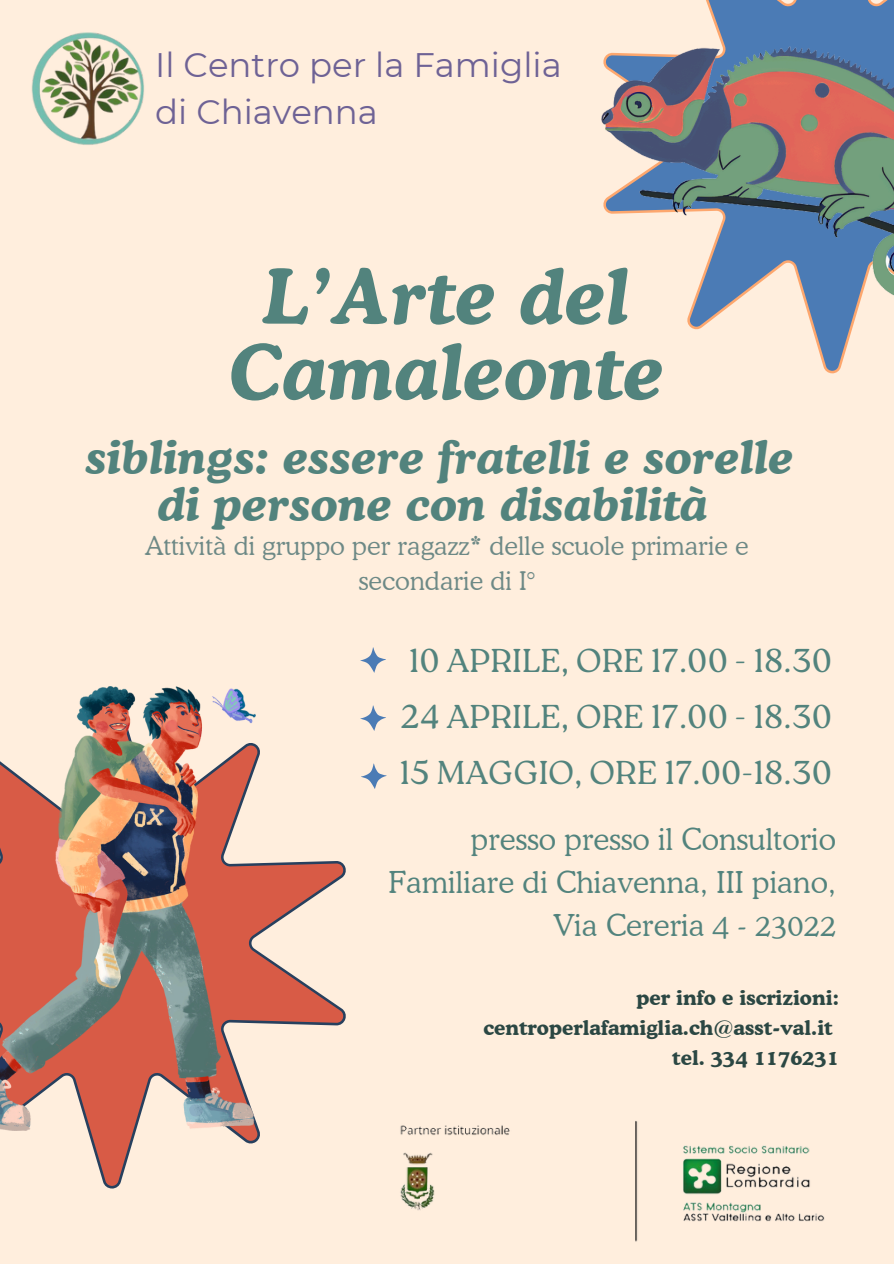
<style>
.page{position:relative;width:894px;height:1264px;background:#fff}
.page>*{position:absolute;margin:0;border:0;box-sizing:border-box;transform-origin:0 0}
.t1{font:italic 700 75.45px/75.4px "Cooper BT";letter-spacing:.005em;color:#52837d;text-align:center}
.t2{font:italic 700 46.5px/46.2px "Cooper BT";letter-spacing:.005em;color:#52837d;text-align:center}
.t3{font:33.9px/47.2px "Montserrat";color:#6e6295}
.t4{font:300 33px/56.2px "Roca Two";letter-spacing:.005em;color:#52837d;text-align:justify}
.t5{font:300 30px/42.8px "Cooper BT";letter-spacing:.005em;color:#52837d;text-align:right}
.t6{font:300 25.65px/35px "Cooper BT";letter-spacing:.005em;color:#6d8986;text-align:center}
.t7{font:700 20.4px/30.5px "Cooper BT";letter-spacing:.005em;color:#2b4743}
</style>
<div class="page">
<div style="left:0;top:0;width:893px;height:1263px;background:#fed"></div>
<svg style="left:7px;top:744px;width:339px;height:444px"></svg>
<svg style="left:687px;top:0;width:206px;height:373px"></svg>
<img style="left:601px;top:47px;width:292px;height:253px">
<img style="left:0;top:686px;width:256px;height:444px">
<img style="left:31px;top:32px;width:113px;height:113px">
<svg style="left:360px;top:647px;width:26px;height:25px"></svg>
<svg style="left:360px;top:705px;width:26px;height:25px"></svg>
<svg style="left:361px;top:763px;width:25px;height:26px"></svg>
<img style="left:345px;top:1081px;width:480px;height:161px">
<h2 class="t3" style="left:155px;top:41px;width:408px">Il Centro per la Famiglia di Chiavenna</h2>
<p class="t1" style="left:229px;top:258px;width:436px">L’Arte del<br>Camaleonte</p>
<p class="t2" style="left:86px;top:434px;width:709px">siblings: essere fratelli e sorelle di persone con disabilità</p>
<p class="t6" style="left:145px;top:528px;width:605px">Attività di gruppo per ragazz* delle scuole primarie e secondarie di I°</p>
<h4 class="t4" style="left:399px;top:632px;width:434px">10 APRILE, ORE 17.00 - 18.30<br>24 APRILE, ORE 17.00 - 18.30<br>15 MAGGIO, ORE 17.00-18.30</h4>
<h1 class="t5" style="left:388px;top:818px;width:449px">presso presso il Consultorio<br>Familiare di Chiavenna, III piano,<br>Via Cereria 4 - 23022</h1>
<h6 class="t7" style="left:483px;top:981px;width:357px;text-indent:153px">per info e iscrizioni: centroperlafamiglia.ch@asst-val.it</h6>
<h3 class="t7" style="left:672px;top:1042px;width:168px">tel. 334 1176231</h3>
</div>
